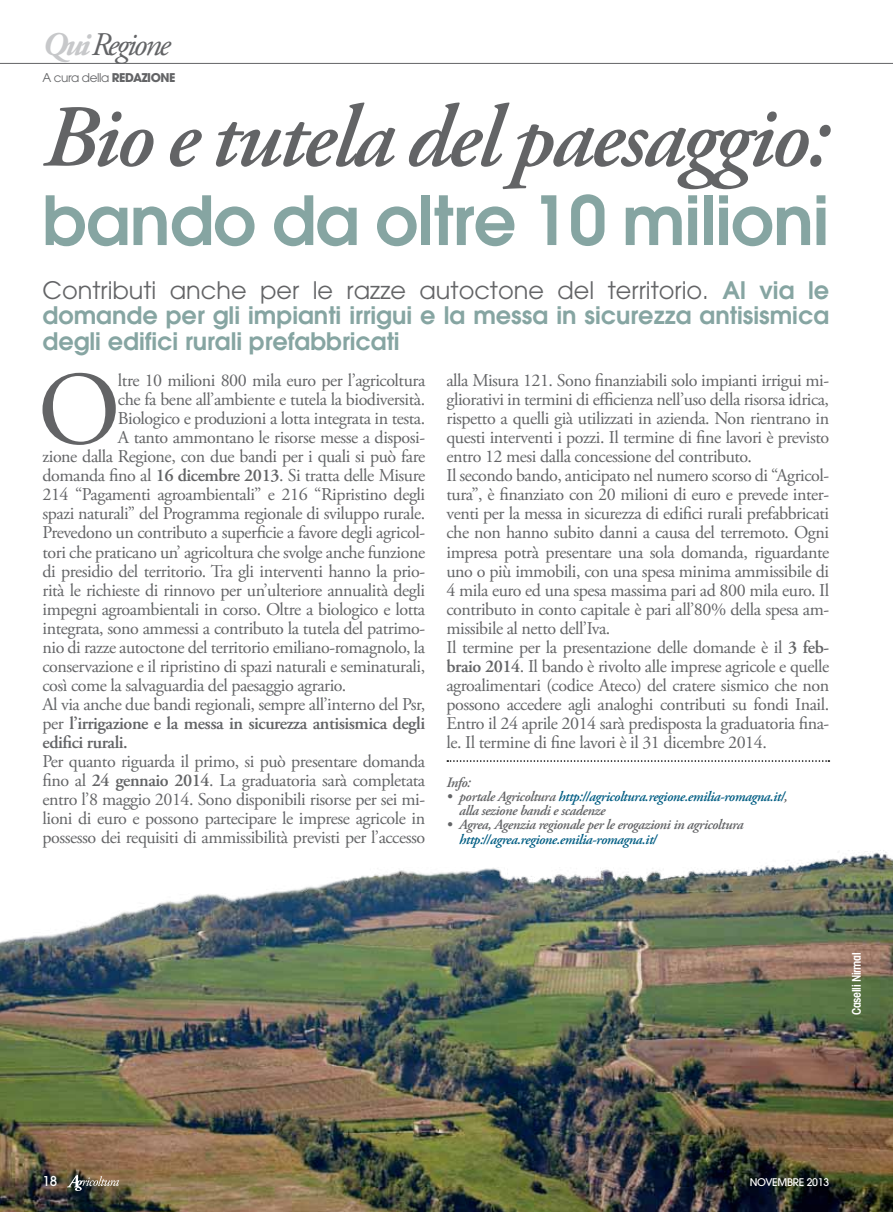
<style>
.page{position:relative;width:893px;height:1212px;background:#fff}
.page>*{position:absolute;margin:0;border:0;box-sizing:border-box;transform-origin:0 0}
.t1{font:104.25px "Adobe Garamond Pro";color:#636466}
.t2{font:italic 600 88.05px "Adobe Garamond Pro";letter-spacing:-.03em;color:#636466}
.t3{font:600 67.2px "Avant Garde";letter-spacing:-.01em;color:#86a5a2}
.t4{font:italic 33px "Adobe Garamond Pro";letter-spacing:-.07em;color:#636466}
.t5{font:600 24px/25.5px "Avant Garde";color:#86a5a2;text-align:justify}
.t6{font:18px/19px "Adobe Garamond Pro";letter-spacing:-.025em;color:#636466;text-align:justify}
.t7{font:600 18px "Adobe Garamond Pro";letter-spacing:-.025em;color:#636466}
.t8{font:italic 600 14.25px/14.2px "Adobe Garamond Pro";letter-spacing:-.03em;color:#636466}
.t9{font:italic 600 14.25px "Adobe Garamond Pro";letter-spacing:-.03em;color:#005d83}
.t10{font:500 13.5px "Avant Garde";color:#fff}
.t11{font:12px "Avant Garde";color:#636466}
.t12{font:600 condensed 12px "Avant Garde";letter-spacing:-.03em;color:#fff}
.t13{font:500 10.5px "Avant Garde";letter-spacing:-.025em;color:#fff}
.s1{font-weight:700;color:#c7c8ca}
.s2{font-weight:700}
.s3{font-weight:400;color:#636466}
.s4{font-weight:600}
.s5{font-weight:400}
.s6{color:#005d83}
</style>
<div class="page">
<img style="left:0;top:760px;width:893px;height:452px">
<hr style="left:0;top:63px;width:893px;height:1px;background:#636466">
<svg style="left:67px;top:1175px;width:52px;height:16px"></svg>
<svg style="left:447px;top:760px;width:382px;height:2px"></svg>
<h3 class="t4" style="left:43px;top:24px;width:130px"><span class="s1">Qui</span>Regione</h3>
<p class="t11" style="left:43px;top:70px;width:135px">A cura della <span class="s2">REDAZIONE</span></p>
<h2 class="t2" style="left:43px;top:87px;width:788px">Bio e tutela del paesaggio:</h2>
<h3 class="t3" style="left:43px;top:176px;width:788px">bando da oltre 10 milioni</h3>
<h3 class="t5" style="left:43px;top:277px;width:788px"><span class="s3">Contributi anche per le razze autoctone del territorio.</span> Al via le domande per gli impianti irrigui e la messa in sicurezza antisismica degli edifici rurali prefabbricati</h3>
<h1 class="t1" style="left:38px;top:348px;width:84px">O</h1>
<p class="t6" style="left:118px;top:371px;width:309px">ltre 10 milioni 800 mila euro per l’agricoltura</p>
<p class="t6" style="left:118px;top:390px;width:309px">che fa bene all’ambiente e tutela la biodiversità.</p>
<p class="t6" style="left:118px;top:410px;width:309px">Biologico e produzioni a lotta integrata in testa.</p>
<p class="t6" style="left:118px;top:429px;width:309px">A tanto ammontano le risorse messe a disposi-</p>
<p class="t6" style="left:43px;top:448px;width:384px">zione dalla Regione, con due bandi per i quali si può fare</p>
<p class="t6" style="left:43px;top:467px;width:384px">domanda fino al <span class="s4">16 dicembre 2013</span>. Si tratta delle Misure</p>
<p class="t6" style="left:43px;top:486px;width:384px">214 “Pagamenti agroambientali” e 216 “Ripristino degli</p>
<p class="t6" style="left:43px;top:505px;width:384px">spazi naturali” del Programma regionale di sviluppo rurale.</p>
<p class="t6" style="left:43px;top:524px;width:384px">Prevedono un contributo a superficie a favore degli agricol-</p>
<p class="t6" style="left:43px;top:543px;width:384px">tori che praticano un’ agricoltura che svolge anche funzione</p>
<p class="t6" style="left:43px;top:562px;width:384px">di presidio del territorio. Tra gli interventi hanno la prio-</p>
<p class="t6" style="left:43px;top:581px;width:384px">rità le richieste di rinnovo per un’ulteriore annualità degli</p>
<p class="t6" style="left:43px;top:600px;width:384px">impegni agroambientali in corso. Oltre a biologico e lotta</p>
<p class="t6" style="left:43px;top:619px;width:384px">integrata, sono ammessi a contributo la tutela del patrimo-</p>
<p class="t6" style="left:43px;top:638px;width:384px">nio di razze autoctone del territorio emiliano-romagnolo, la</p>
<p class="t6" style="left:43px;top:657px;width:384px">conservazione e il ripristino di spazi naturali e seminaturali,</p>
<p class="t6" style="left:43px;top:676px;width:305px">così come la salvaguardia del paesaggio agrario.</p>
<p class="t6" style="left:43px;top:695px;width:384px">Al via anche due bandi regionali, sempre all’interno del Psr,</p>
<p class="t7" style="left:43px;top:713px;width:384px"><span class="s5">per</span> l’irrigazione e la messa in sicurezza antisismica degli</p>
<p class="t7" style="left:43px;top:732px;width:87px">edifici rurali.</p>
<p class="t6" style="left:43px;top:752px;width:384px">Per quanto riguarda il primo, si può presentare domanda fino al <span class="s4">24 gennaio 2014</span>. La graduatoria sarà completata entro l’8 maggio 2014. Sono disponibili risorse per sei mi&shy;lioni di euro e possono partecipare le imprese agricole in possesso dei requisiti di ammissibilità previsti per l’accesso</p>
<p class="t6" style="left:446px;top:371px;width:384px;text-align:left">alla Misura 121. Sono finanziabili solo impianti irrigui mi&shy;gliorativi in termini di efficienza nell’uso della risorsa idrica, rispetto a quelli già utilizzati in azienda. Non rientrano in questi interventi i pozzi. Il termine di fine lavori è previsto entro 12 mesi dalla concessione del contributo.<br>Il secondo bando, anticipato nel numero scorso di “Agricol&shy;tura”, è finanziato con 20 milioni di euro e prevede inter&shy;venti per la messa in sicurezza di edifici rurali prefabbricati che non hanno subito danni a causa del terremoto. Ogni impresa potrà presentare una sola domanda, riguardante uno o più immobili, con una spesa minima ammissibile di 4 mila euro ed una spesa massima pari ad 800 mila euro. Il contributo in conto capitale è pari all’80% della spesa am&shy;missibile al netto dell’Iva.<br>Il termine per la presentazione delle domande è il <span class="s4">3 feb&shy;braio 2014</span>. Il bando è rivolto alle imprese agricole e quelle agroalimentari (codice Ateco) del cratere sismico che non possono accedere agli analoghi contributi su fondi Inail.<br>Entro il 24 aprile 2014 sarà predisposta la graduatoria fina&shy;le. Il termine di fine lavori è il 31 dicembre 2014.</p>
<p class="t8" style="left:446px;top:776px;width:26px">Info:</p>
<p class="t8" style="left:459px;top:790px;width:330px;text-indent:-13px">• portale Agricoltura <span class="s6">http://agricoltura.regione.emilia-romagna.it/</span>, alla sezione bandi e scadenze</p>
<p class="t8" style="left:446px;top:818px;width:299px">• Agrea, Agenzia regionale per le erogazioni in agricoltura</p>
<p class="t9" style="left:459px;top:831px;width:199px">http://agrea.regione.emilia-romagna.it/</p>
<p class="t12" style="left:849px;top:1015px;width:64px;rotate:-90deg">Caselli Nirmal</p>
<p class="t10" style="left:43px;top:1173px;width:16px">18</p>
<p class="t13" style="left:750px;top:1176px;width:81px">NOVEMBRE 2013</p>
</div>
